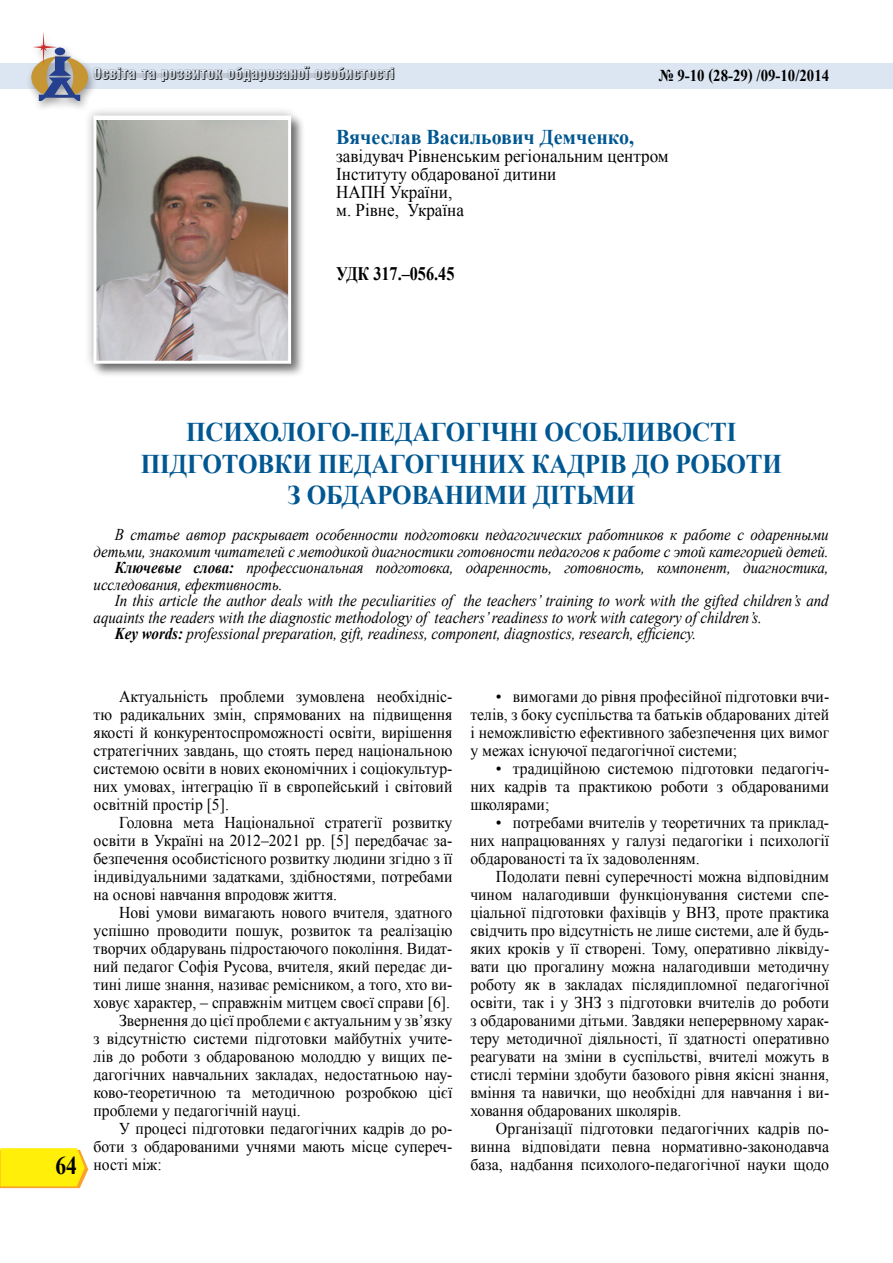
<style>
.page{position:relative;width:893px;height:1263px;background:#fff}
.page>*{position:absolute;margin:0;border:0;box-sizing:border-box;transform-origin:0 0}
.t1{font:700 27px/31.5px "Times New Roman";letter-spacing:-.005em;color:#005791;text-align:center;scale:.93 1}
.t2{font:700 25.5px "Times New Roman";color:#000;scale:.85 1}
.t3{font:700 21px "Times New Roman";color:#005791;scale:.95 1}
.t4{font:700 19.05px "Times New Roman";color:#000;scale:.85 1}
.t5{font:18px/18px "Times New Roman";color:#000;scale:.95 1}
.t6{font:16.5px/18px "Times New Roman";color:#000;text-align:justify;scale:.95 1}
.t7{font:italic 16.5px "Times New Roman";letter-spacing:-.005em;color:#000;scale:.91 1}
.t8{font:16.5px/18px "Times New Roman";color:#000;text-align:justify}
.t9{font:16.5px/18px "Times New Roman";color:#000;text-align:justify;scale:.96 1}
.t10{font:16.5px "Helios Compr Shadow";color:#000}
.t11{font:700 16.5px "Times New Roman";color:#000;scale:.9 1}
.s1{font-weight:700}
</style>
<div class="page">
<div style="left:1px;top:63px;width:892px;height:26px;background:#dce6f2"></div>
<svg style="left:0;top:1148px;width:88px;height:40px"></svg>
<hr style="left:94px;top:73px;width:300px;height:4px;background:#c2cad5">
<div style="left:26px;top:30px;width:72px;height:82px;background:#000;opacity:.37"></div>
<svg style="left:31px;top:31px;width:57px;height:70px"></svg>
<div style="left:91px;top:113px;width:214px;height:265px;background:#f2f2f2"></div>
<div style="left:84px;top:106px;width:217px;height:267px;background:#000;opacity:.3"></div>
<img style="left:97px;top:120px;width:190px;height:240px">
<div style="left:93px;top:116px;width:198px;height:248px;border:3px solid #fff"></div>
<p class="t10" style="left:94px;top:65px;width:303px">Освіта та розвиток обдарованої особистості</p>
<p class="t11" style="left:659px;top:64px;width:191px">№ 9-10 (28-29) /09-10/2014</p>
<p class="t3" style="left:336px;top:122px;width:315px">Вячеслав Васильович Демченко,</p>
<p class="t5" style="left:336px;top:147px;width:351px">завідувач Рівненським регіональним центром<br>Інституту обдарованої дитини<br>НАПН України,<br>м. Рівне, Україна</p>
<p class="t4" style="left:336px;top:260px;width:141px">УДК 317.–056.45</p>
<h1 class="t1" style="left:141px;top:416px;width:691px">ПСИХОЛОГО-ПЕДАГОГІЧНІ ОСОБЛИВОСТІ<br>ПІДГОТОВКИ ПЕДАГОГІЧНИХ КАДРІВ ДО РОБОТИ<br>З ОБДАРОВАНИМИ ДІТЬМИ</h1>
<p class="t7" style="left:115px;top:523px;width:786px">В статье автор раскрывает особенности подготовки педагогических работников к работе с одаренными</p>
<p class="t7" style="left:94px;top:540px;width:809px">детьми, знакомит читателей с методикой диагностики готовности педагогов к работе с этой категорией детей.</p>
<p class="t7" style="left:115px;top:556px;width:786px"><span class="s1">Ключевые слова:</span> профессиональная подготовка, одаренность, готовность, компонент, диагностика,</p>
<p class="t7" style="left:94px;top:573px;width:209px">исследования, ефективность.</p>
<p class="t7" style="left:115px;top:589px;width:786px">In this article the author deals with the peculiarities of the teachers’ training to work with the gifted children’s and</p>
<p class="t7" style="left:94px;top:606px;width:736px">aquaints the readers with the diagnostic methodology of teachers’ readiness to work with category of children’s.</p>
<p class="t7" style="left:115px;top:622px;width:640px"><span class="s1">Key words:</span> professional preparation, gift, readiness, component, diagnostics, research, efficiency.</p>
<h2 class="t2" style="left:55px;top:1148px;width:27px">64</h2>
<p class="t6" style="left:94px;top:687px;width:379px;text-indent:26px">Актуальність проблеми зумовлена необхідніс&shy;тю радикальних змін, спрямованих на підвищення якості й конкурентоспроможності освіти, вирішення стратегічних завдань, що стоять перед національною системою освіти в нових економічних і соціокультур&shy;них умовах, інтеграцію її в європейський і світовий освітній простір [5].</p>
<p class="t6" style="left:94px;top:813px;width:379px;text-indent:26px">Головна мета Національної стратегії розвитку освіти в Україні на 2012–2021 рр. [5] передбачає за&shy;безпечення особистісного розвитку людини згідно з її індивідуальними задатками, здібностями, потребами на основі навчання впродовж життя.</p>
<p class="t6" style="left:119px;top:903px;width:352px">Нові умови вимагають нового вчителя, здатного</p>
<p class="t6" style="left:94px;top:921px;width:379px">успішно проводити пошук, розвиток та реалізацію</p>
<p class="t6" style="left:94px;top:939px;width:379px">творчих обдарувань підростаючого покоління. Видат-</p>
<p class="t6" style="left:94px;top:957px;width:379px">ний педагог Софія Русова, вчителя, який передає ди-</p>
<p class="t6" style="left:94px;top:975px;width:379px">тині лише знання, називає ремісником, а того, хто ви-</p>
<p class="t6" style="left:94px;top:993px;width:377px">ховує характер, – справжнім митцем своєї справи [6].</p>
<p class="t6" style="left:119px;top:1011px;width:352px">Звернення до цієї проблеми є актуальним у зв’язку</p>
<p class="t6" style="left:94px;top:1029px;width:379px">з відсутністю системи підготовки майбутніх учите-</p>
<p class="t6" style="left:94px;top:1047px;width:379px">лів до роботи з обдарованою молоддю у вищих пе-</p>
<p class="t6" style="left:94px;top:1065px;width:379px">дагогічних навчальних закладах, недостатньою нау-</p>
<p class="t6" style="left:94px;top:1083px;width:379px">ково-теоретичною та методичною розробкою цієї</p>
<p class="t6" style="left:94px;top:1101px;width:220px">проблеми у педагогічній науці.</p>
<p class="t6" style="left:119px;top:1119px;width:352px">У процесі підготовки педагогічних кадрів до ро-</p>
<p class="t6" style="left:94px;top:1137px;width:379px">боти з обдарованими учнями мають місце супереч-</p>
<p class="t6" style="left:94px;top:1155px;width:73px">ності між:</p>
<p class="t8" style="left:470px;top:687px;width:360px;text-indent:26px">• вимогами до рівня професійної підготовки вчи&shy;телів, з боку суспільства та батьків обдарованих дітей і неможливістю ефективного забезпечення цих вимог у межах існуючої педагогічної системи;</p>
<p class="t8" style="left:470px;top:759px;width:360px;text-indent:26px">• традиційною системою підготовки педагогіч&shy;них кадрів та практикою роботи з обдарованими школярами;</p>
<p class="t8" style="left:470px;top:813px;width:360px;text-indent:26px">• потребами вчителів у теоретичних та приклад&shy;них напрацюваннях у галузі педагогіки і психології обдарованості та їх задоволенням.</p>
<p class="t6" style="left:470px;top:867px;width:379px;text-indent:26px">Подолати певні суперечності можна відповідним чином налагодивши функціонування системи спе&shy;ціальної підготовки фахівців у ВНЗ, проте практика свідчить про відсутність не лише системи, але й будь&shy;яких кроків у її створені. Тому, оперативно ліквіду&shy;вати цю прогалину можна налагодивши методичну роботу як в закладах післядипломної педагогічної освіти, так і у ЗНЗ з підготовки вчителів до роботи з обдарованими дітьми. Завдяки неперервному харак&shy;теру методичної діяльності, її здатності оперативно реагувати на зміни в суспільстві, вчителі можуть в стислі терміни здобути базового рівня якісні знання, вміння та навички, що необхідні для навчання і ви&shy;ховання обдарованих школярів.</p>
<p class="t9" style="left:470px;top:1119px;width:375px;text-indent:26px">Організації підготовки педагогічних кадрів по&shy;винна відповідати певна нормативно-законодавча база, надбання психолого-педагогічної науки щодо</p>
</div>
